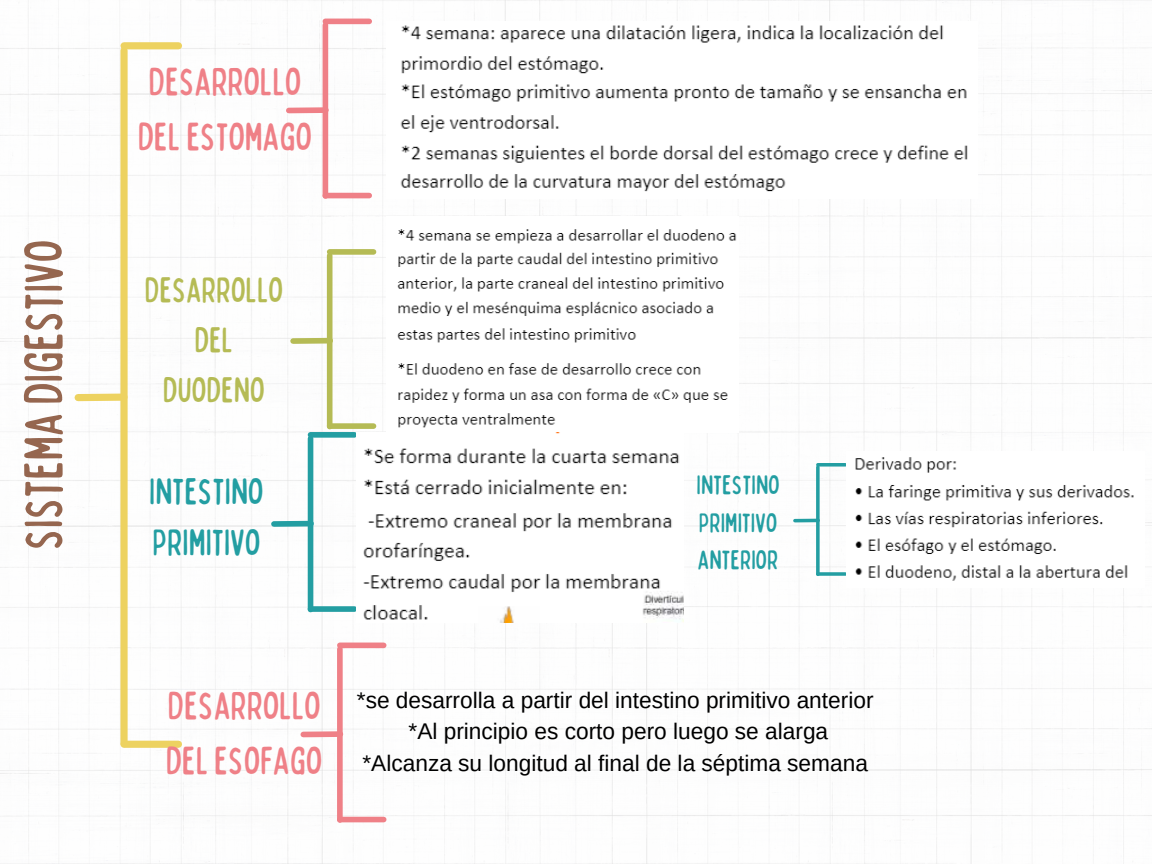
<style>
.page{position:relative;width:1152px;height:864px;background:#fff}
.page>*{position:absolute;margin:0;border:0;box-sizing:border-box;transform-origin:0 0}
.t1{font:condensed 54px "Bobby Jones Soft";color:#95664f}
.t2{font:condensed 39.15px/54.8px "Bobby Jones Soft";color:#ef8087}
.t3{font:condensed 37.05px/51.8px "Bobby Jones Soft";color:#239ea2}
.t4{font:condensed 35.55px/49.7px "Bobby Jones Soft";color:#b5bb55;text-align:center}
.t5{font:condensed 27px/37.7px "Bobby Jones Soft";color:#239ea2;text-align:justify}
.t6{font:22.65px/31.5px "Arimo";color:#000;text-align:center}
</style>
<div class="page">
<img style="left:0;top:0;width:1152px;height:864px">
<div style="left:124px;top:42px;width:54px;height:7px;background:#edd260"></div>
<div style="left:124px;top:741px;width:54px;height:7px;background:#edd260"></div>
<div style="left:120px;top:50px;width:8px;height:694px;background:#edd260"></div>
<svg style="left:71px;top:390px;width:60px;height:15px"></svg>
<div style="left:325px;top:19px;width:44px;height:5px;background:#ef8087"></div>
<div style="left:325px;top:193px;width:44px;height:5px;background:#ef8087"></div>
<div style="left:323px;top:25px;width:5px;height:171px;background:#ef8087"></div>
<div style="left:289px;top:107px;width:37px;height:6px;background:#ef8087"></div>
<div style="left:330px;top:249px;width:44px;height:6px;background:#b5bb55"></div>
<div style="left:330px;top:423px;width:44px;height:6px;background:#b5bb55"></div>
<div style="left:327px;top:256px;width:6px;height:171px;background:#b5bb55"></div>
<div style="left:293px;top:338px;width:37px;height:6px;background:#b5bb55"></div>
<div style="left:311px;top:432px;width:43px;height:6px;background:#239ea2"></div>
<div style="left:311px;top:606px;width:43px;height:6px;background:#239ea2"></div>
<div style="left:308px;top:439px;width:5px;height:171px;background:#239ea2"></div>
<div style="left:274px;top:521px;width:37px;height:6px;background:#239ea2"></div>
<img style="left:386px;top:22px;width:592px;height:176px">
<img style="left:386px;top:216px;width:352px;height:216px">
<img style="left:357px;top:432px;width:326px;height:190px">
<svg style="left:818px;top:463px;width:27px;height:4px"></svg>
<svg style="left:818px;top:572px;width:27px;height:4px"></svg>
<svg style="left:816px;top:467px;width:4px;height:107px"></svg>
<hr style="left:795px;top:519px;width:23px;height:3px;background:#239ea2">
<img style="left:846px;top:452px;width:298px;height:136px">
<div style="left:340px;top:643px;width:44px;height:5px;background:#ef8087"></div>
<div style="left:340px;top:817px;width:44px;height:5px;background:#ef8087"></div>
<div style="left:337px;top:649px;width:6px;height:171px;background:#ef8087"></div>
<div style="left:303px;top:731px;width:37px;height:6px;background:#ef8087"></div>
<h1 class="t1" style="left:9px;top:550px;width:312px;rotate:-90deg">SISTEMADIGESTIVO</h1>
<h2 class="t2" style="left:138px;top:53px;width:175px">DESARROLLO<br>DELESTOMAGO</h2>
<h3 class="t4" style="left:144px;top:264px;width:140px">DESARROLLO<br>DEL<br>DUODENO</h3>
<h3 class="t3" style="left:149px;top:464px;width:116px">INTESTINO<br>PRIMITIVO</h3>
<p class="t5" style="left:697px;top:465px;width:85px">INTESTINO PRIMITIVO ANTERIOR</p>
<h2 class="t2" style="left:166px;top:677px;width:158px">DESARROLLO<br>DELESOFAGO</h2>
<p class="t6" style="left:357px;top:684px;width:518px">*se desarrolla a partir del intestino primitivo anterior *Al principio es corto pero luego se alarga<br>*Alcanza su longitud al final de la séptima semana</p>
</div>
